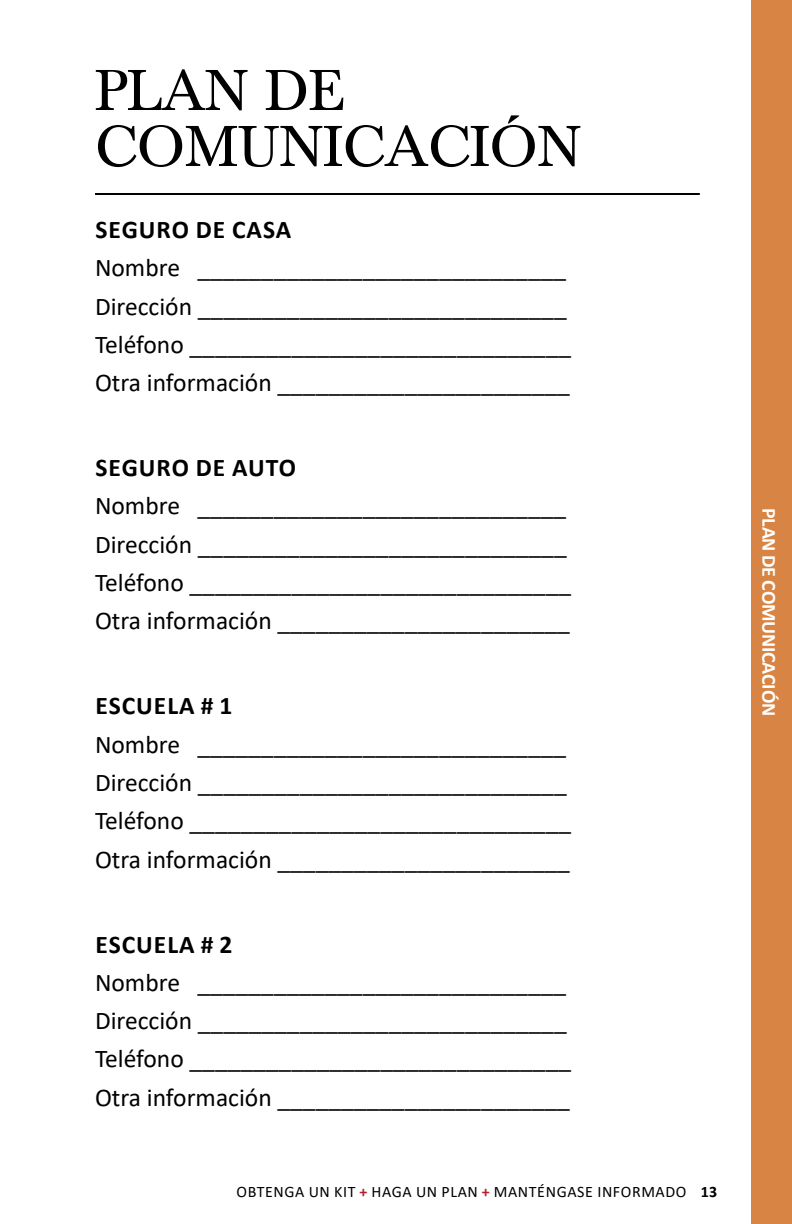
<style>
.page{position:relative;width:792px;height:1224px;background:#fff}
.page>*{position:absolute;margin:0;border:0;box-sizing:border-box;transform-origin:0 0}
.t1{font:60px/56px "Baskerville";color:#000}
.t2{font:25.6px/38.4px "Calibri";color:#000}
.t3{font:700 25.6px "Calibri";letter-spacing:.04em;color:#000}
.t4{font:700 20px "Calibri";letter-spacing:-.01em;color:#fff}
.t5{font:16px "Calibri";letter-spacing:.04em;color:#000}
.s1{font-weight:700;color:#b2202b}
.s2{font-weight:700}
</style>
<div class="page">
<div style="left:752px;top:0;width:40px;height:1224px;background:#d78444"></div>
<hr style="left:95px;top:193px;width:605px;height:2px;background:#000">
<h1 class="t1" style="left:95px;top:64px;width:488px">PLAN DE<br>COMUNICACIÓN</h1>
<p class="t3" style="left:96px;top:211px;width:197px">SEGURO DE CASA</p>
<p class="t2" style="left:95px;top:248px;width:478px">Nombre _____________________________ Dirección _____________________________ Teléfono ______________________________ Otra información _______________________</p>
<p class="t3" style="left:96px;top:450px;width:202px">SEGURO DE AUTO</p>
<p class="t2" style="left:95px;top:486px;width:478px">Nombre _____________________________ Dirección _____________________________ Teléfono ______________________________ Otra información _______________________</p>
<p class="t3" style="left:96px;top:688px;width:138px">ESCUELA # 1</p>
<p class="t2" style="left:95px;top:724px;width:478px">Nombre _____________________________ Dirección _____________________________ Teléfono ______________________________ Otra información _______________________</p>
<p class="t3" style="left:96px;top:926px;width:138px">ESCUELA # 2</p>
<p class="t2" style="left:95px;top:962px;width:478px">Nombre _____________________________ Dirección _____________________________ Teléfono ______________________________ Otra información _______________________</p>
<p class="t5" style="left:237px;top:1181px;width:482px">OBTENGA UN KIT <span class="s1">+</span> HAGA UN PLAN <span class="s1">+</span> MANTÉNGASE INFORMADO <span class="s2">13</span></p>
<p class="t4" style="left:783px;top:508px;width:210px;rotate:90deg">PLAN DE COMUNICACIÓN</p>
</div>
